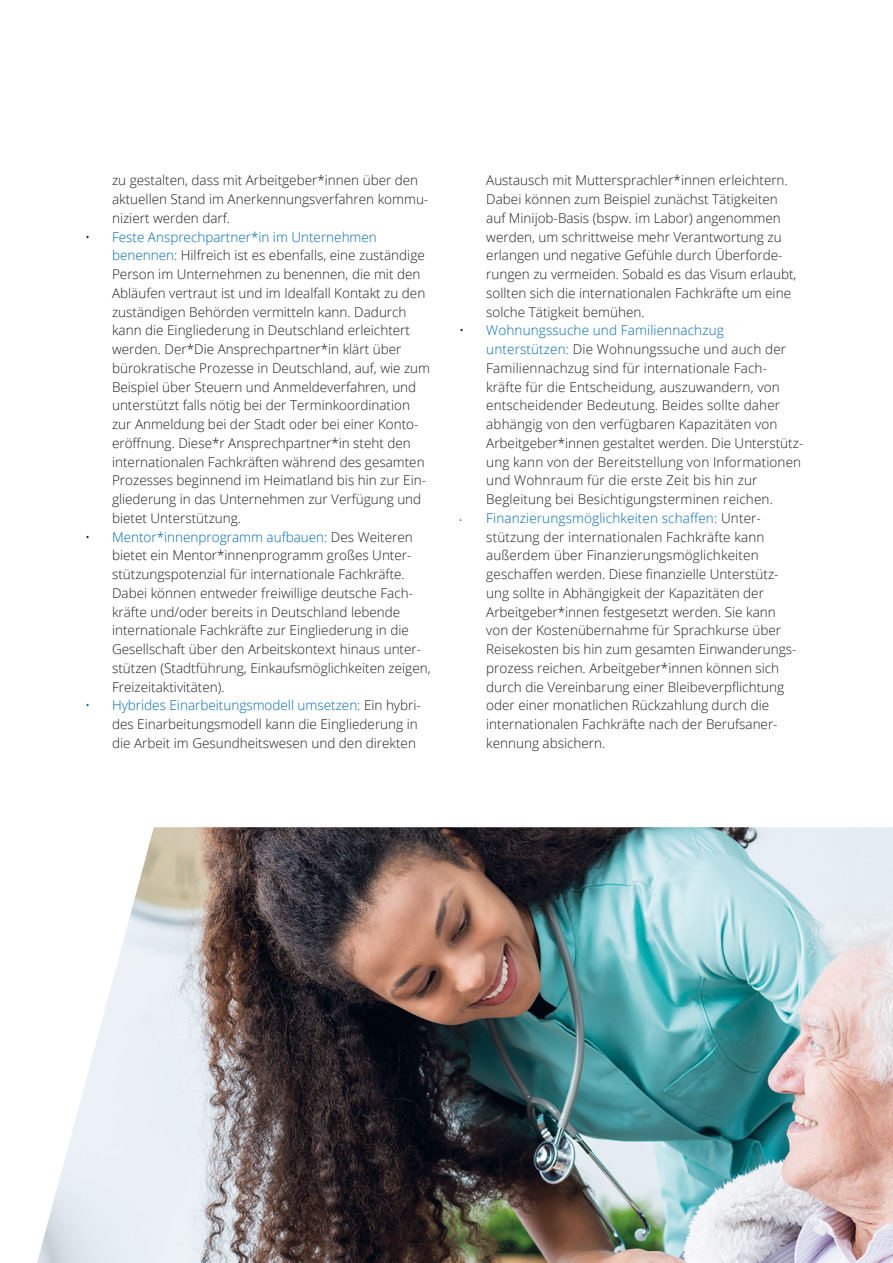
<style>
.page{position:relative;width:893px;height:1263px;background:#fff}
.page>*{position:absolute;margin:0;border:0;box-sizing:border-box;transform-origin:0 0}
.t1{font:300 13.5px/18.8px "Open Sans";color:#1d1e1f}
.t2{font:13.5px/18.8px "Open Sans Light 2";color:#1d1e1f}
.t3{font:13.5px "Open Sans Light 2";letter-spacing:.01em;color:#0069b5}
.t4{font:300 13.5px "Open Sans";color:#0069b5}
.s1{font-family:"Open Sans";font-weight:300;color:#1d1e1f}
.s2{color:#0069b5}
.s3{color:#1d1e1f}
.s4{font-family:"Open Sans";font-weight:300}
.s5{font-family:"Open Sans";font-weight:300;font-size:7.8px;color:#1d1e1f}
</style>
<div class="page">
<img style="left:37px;top:827px;width:856px;height:436px">
<p class="t1" style="left:112px;top:171px;width:318px">zu gestalten, dass mit Arbeitgeber*innen über den aktuellen Stand im Anerkennungsverfahren kommu&shy;niziert werden darf.</p>
<p class="t3" style="left:85px;top:227px;width:293px"><span class="s1">•</span> Feste Ansprechpartner*in im Unternehmen</p>
<p class="t1" style="left:112px;top:246px;width:314px"><span class="s2">benennen:</span> Hilfreich ist es ebenfalls, eine zuständige</p>
<p class="t2" style="left:112px;top:264px;width:310px">Person im Unternehmen zu benennen, die mit den</p>
<p class="t1" style="left:112px;top:283px;width:320px">Abläufen vertraut ist und im Idealfall Kontakt zu den zuständigen Behörden vermitteln kann. Dadurch kann die Eingliederung in Deutschland erleichtert werden. Der*Die Ansprechpartner*in klärt über bürokratische Prozesse in Deutschland, auf, wie zum Beispiel über Steuern und Anmeldeverfahren, und unterstützt falls nötig bei der Terminkoordination zur Anmeldung bei der Stadt oder bei einer Konto-</p>
<p class="t2" style="left:112px;top:433px;width:300px">eröffnung. Diese*r Ansprechpartner*in steht den</p>
<p class="t1" style="left:112px;top:452px;width:315px">internationalen Fachkräften während des gesamten<br>Prozesses beginnend im Heimatland bis hin zur Ein-</p>
<p class="t2" style="left:112px;top:489px;width:311px">gliederung in das Unternehmen zur Verfügung und bietet Unterstützung.</p>
<p class="t4" style="left:85px;top:527px;width:329px"><span class="s3">•</span> Mentor*innenprogramm aufbauen: <span class="s3">Des Weiteren</span></p>
<p class="t2" style="left:112px;top:546px;width:301px">bietet ein Mentor*innenprogramm großes Unter<span class="s4">-</span></p>
<p class="t1" style="left:112px;top:564px;width:303px">stützungspotenzial für internationale Fachkräfte.<br>Dabei können entweder freiwillige deutsche Fach&shy;kräfte und/oder bereits in Deutschland lebende internationale Fachkräfte zur Eingliederung in die</p>
<p class="t2" style="left:112px;top:639px;width:311px">Gesellschaft über den Arbeitskontext hinaus unter<span class="s4">-</span></p>
<p class="t1" style="left:112px;top:658px;width:320px">stützen (Stadtführung, Einkaufsmöglichkeiten zeigen,<br>Freizeitaktivitäten).</p>
<p class="t1" style="left:112px;top:696px;width:310px;text-indent:-27px"><span class="s2">• Hybrides Einarbeitungsmodell umsetzen:</span> Ein hybri&shy;des Einarbeitungsmodell kann die Eingliederung in die Arbeit im Gesundheitswesen und den direkten</p>
<p class="t1" style="left:486px;top:171px;width:312px">Austausch mit Muttersprachler*innen erleichtern.<br>Dabei können zum Beispiel zunächst Tätigkeiten auf Minijob-Basis (bspw. im Labor) angenommen werden, um schrittweise mehr Verantwortung zu erlangen und negative Gefühle durch Überforde&shy;rungen zu vermeiden. Sobald es das Visum erlaubt, sollten sich die internationalen Fachkräfte um eine solche Tätigkeit bemühen.</p>
<p class="t1" style="left:486px;top:321px;width:301px;text-indent:-27px">• <span class="s2">Wohnungssuche und Familiennachzug unterstützen:</span> Die Wohnungssuche und auch der Familiennachzug sind für internationale Fach&shy;kräfte für die Entscheidung, auszuwandern, von entscheidender Bedeutung. Beides sollte daher abhängig von den verfügbaren Kapazitäten von</p>
<p class="t2" style="left:486px;top:433px;width:319px">Arbeitgeber*innen gestaltet werden. Die Unterstütz-</p>
<p class="t1" style="left:486px;top:452px;width:316px">ung kann von der Bereitstellung von Informationen und Wohnraum für die erste Zeit bis hin zur<br>Begleitung bei Besichtigungsterminen reichen.</p>
<p class="t3" style="left:459px;top:509px;width:303px"><span class="s5">•</span> Finanzierungsmöglichkeiten schaffen: <span class="s3">Unter-</span></p>
<p class="t1" style="left:486px;top:527px;width:280px">stützung der internationalen Fachkräfte kann außerdem über Finanzierungsmöglichkeiten</p>
<p class="t2" style="left:486px;top:564px;width:294px">geschaffen werden. Diese finanzielle Unterstütz-</p>
<p class="t1" style="left:486px;top:583px;width:312px">ung sollte in Abhängigkeit der Kapazitäten der Arbeitgeber*innen festgesetzt werden. Sie kann von der Kostenübernahme für Sprachkurse über Reisekosten bis hin zum gesamten Einwanderungs&shy;prozess reichen. Arbeitgeber*innen können sich</p>
<p class="t2" style="left:486px;top:677px;width:299px">durch die Vereinbarung einer Bleibeverpflichtung</p>
<p class="t1" style="left:486px;top:696px;width:293px">oder einer monatlichen Rückzahlung durch die internationalen Fachkräfte nach der Berufsaner&shy;kennung absichern.</p>
</div>
